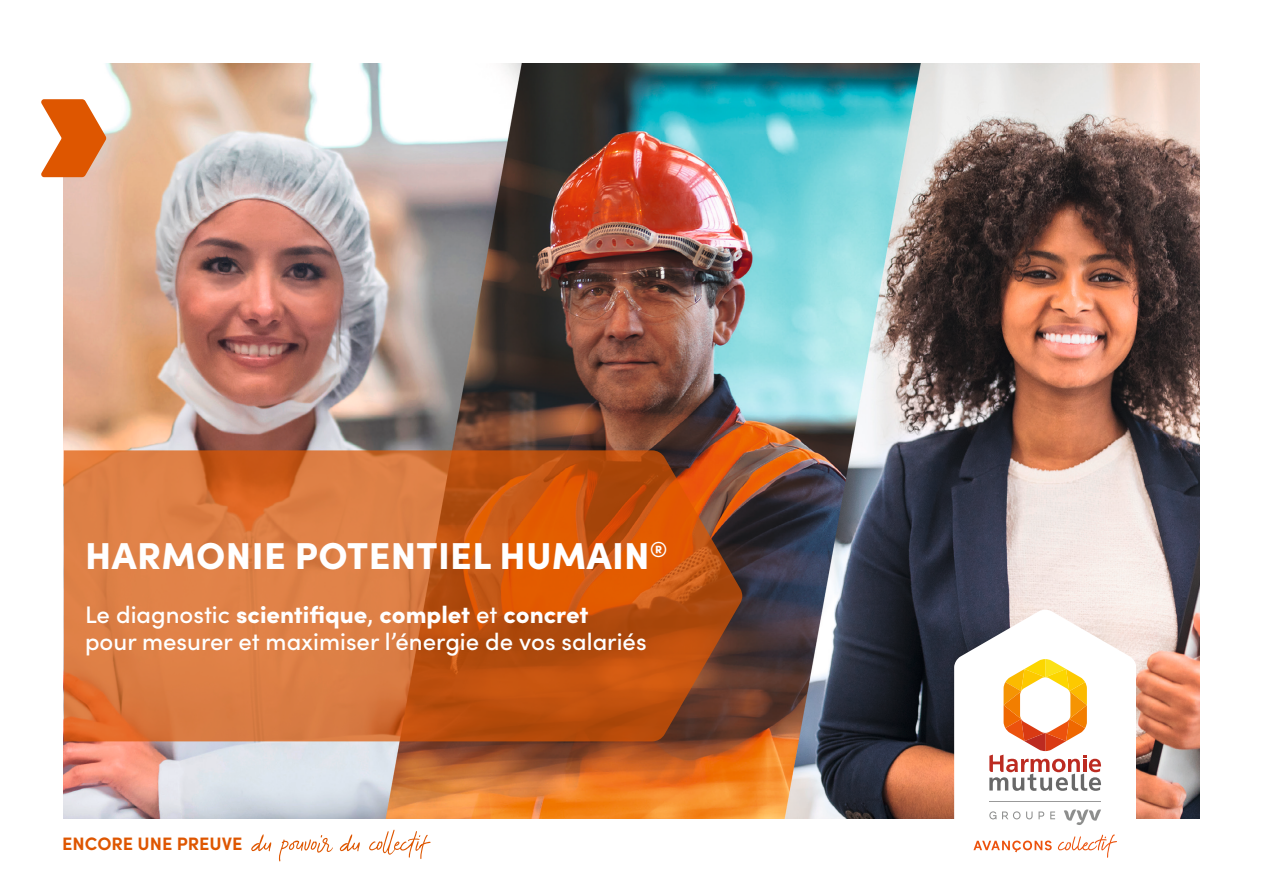
<style>
.page{position:relative;width:1263px;height:893px;background:#fff}
.page>*{position:absolute;margin:0;border:0;box-sizing:border-box;transform-origin:0 0}
.t1{font:900 37.5px "Sofia Pro";letter-spacing:.01em;color:#fff}
.t2{font:500 24px/27px "Sofia Pro";color:#fff}
.t3{font:700 18px "Sofia Pro";color:#de5600}
.s1{font-weight:900}
</style>
<div class="page">
<img style="left:64px;top:64px;width:1135px;height:755px">
<svg style="left:954px;top:610px;width:182px;height:243px"></svg>
<svg style="left:1058px;top:834px;width:59px;height:24px"></svg>
<svg style="left:973px;top:840px;width:79px;height:12px"></svg>
<hr style="left:989px;top:801px;width:112px;height:1px;background:#999">
<svg style="left:1050px;top:811px;width:5px;height:8px"></svg>
<svg style="left:1038px;top:811px;width:6px;height:8px"></svg>
<svg style="left:1026px;top:811px;width:6px;height:8px"></svg>
<svg style="left:1002px;top:811px;width:18px;height:8px"></svg>
<svg style="left:989px;top:811px;width:7px;height:8px"></svg>
<svg style="left:1064px;top:809px;width:37px;height:16px"></svg>
<svg style="left:989px;top:659px;width:112px;height:132px"></svg>
<svg style="left:41px;top:99px;width:65px;height:78px"></svg>
<svg style="left:64px;top:450px;width:678px;height:291px;background:#cb672a"></svg>
<svg style="left:251px;top:830px;width:180px;height:31px"></svg>
<p class="t1" style="left:85px;top:526px;width:584px">HARMONIE POTENTIEL HUMAIN<sup>®</sup></p>
<p class="t2" style="left:85px;top:600px;width:563px">Le diagnostic <span class="s1">scientifique</span>, <span class="s1">complet</span> et <span class="s1">concret<br></span>pour mesurer et maximiser l’énergie de vos salariés</p>
<p class="t3" style="left:62px;top:830px;width:182px">ENCORE UNE PREUVE</p>
</div>
